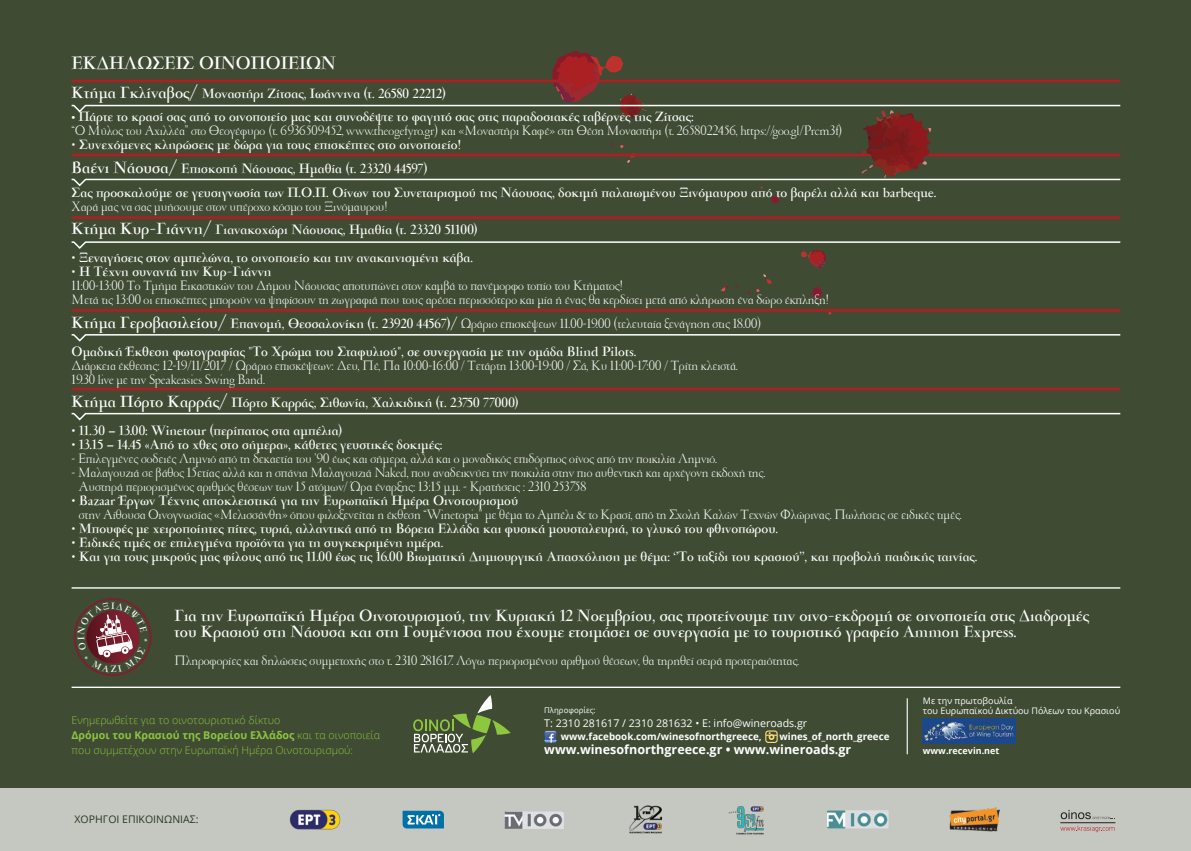
<style>
.page{position:relative;width:1191px;height:851px;background:#fff}
.page>*{position:absolute;margin:0;border:0;box-sizing:border-box;transform-origin:0 0}
.t1{font:700 18.3px "PF Garamond Classic";color:#fff}
.t2{font:700 16.35px/16.5px "PF Garamond Classic";color:#fff}
.t3{font:13.65px/14px "PF Garamond Classic";color:#fff}
.t4{font:700 13.65px/23.5px "PF Garamond Classic";color:#fff}
.t5{font:700 12.6px "Open Sans";color:#fff}
.t6{font:300 10.65px/15px "Open Sans";color:#8dc63f}
.t7{font:10.65px "Open Sans";color:#fff}
.t8{font:10.5px "Open Sans";color:#28391f}
.t9{font:700 9.75px "Open Sans";color:#fff}
.t10{font:9px/10.2px "Open Sans";color:#fff}
.t11{font:700 9px "Open Sans";color:#fff}
.t12{font:7.8px "Open Sans";color:#fff}
.s1{font-size:16.35px}
.s2{font-family:"Myriad Pro"}
.s3{font-weight:700}
.s4{font-weight:700;font-size:16.35px}
.s5{font-weight:400}
</style>
<div class="page">
<div style="left:0;top:0;width:1191px;height:850px;background:#3f4b33"></div>
<svg style="left:413px;top:695px;width:98px;height:58px"></svg>
<svg style="left:756px;top:274px;width:15px;height:18px"></svg>
<svg style="left:720px;top:285px;width:17px;height:10px"></svg>
<svg style="left:812px;top:287px;width:11px;height:11px"></svg>
<svg style="left:771px;top:195px;width:8px;height:8px"></svg>
<hr style="left:72px;top:587px;width:1048px;height:1px;background:#fff">
<hr style="left:72px;top:686px;width:1048px;height:2px;background:#fff">
<img style="left:923px;top:718px;width:93px;height:25px">
<hr style="left:906px;top:698px;width:2px;height:56px;background:#fff">
<svg style="left:544px;top:730px;width:13px;height:12px"></svg>
<svg style="left:765px;top:730px;width:13px;height:12px"></svg>
<div style="left:0;top:787px;width:1191px;height:63px;background:#c5c8c1"></div>
<hr style="left:1060px;top:822px;width:55px;height:1px;background:#231f20">
<svg style="left:1061px;top:810px;width:54px;height:9px"></svg>
<svg style="left:1060px;top:825px;width:54px;height:7px"></svg>
<img style="left:949px;top:807px;width:50px;height:24px">
<img style="left:505px;top:811px;width:58px;height:17px">
<img style="left:827px;top:810px;width:61px;height:18px">
<svg style="left:71px;top:241px;width:1050px;height:27px"></svg>
<hr style="left:72px;top:216px;width:1048px;height:3px;background:#ab2023">
<svg style="left:71px;top:334px;width:1050px;height:8px"></svg>
<hr style="left:72px;top:309px;width:1048px;height:2px;background:#ab2023">
<svg style="left:71px;top:412px;width:1050px;height:9px"></svg>
<hr style="left:72px;top:387px;width:1048px;height:3px;background:#ab2023">
<svg style="left:71px;top:51px;width:1050px;height:137px"></svg>
<svg style="left:403px;top:810px;width:41px;height:18px"></svg>
<img style="left:289px;top:809px;width:52px;height:20px">
<img style="left:728px;top:806px;width:36px;height:29px">
<img style="left:629px;top:805px;width:33px;height:29px">
<svg style="left:73px;top:598px;width:79px;height:78px"></svg>
<h1 class="t1" style="left:72px;top:52px;width:266px">ΕΚ∆ΗΛΩΣΕΙΣ ΟΙΝΟΠΟΙΕΙΩΝ</h1>
<p class="t4" style="left:72px;top:82px;width:376px"><span class="s1">Κτήµα Γκλίναβος/</span> Μοναστήρι Ζίτσας, Ιωάννινα (τ. 26580 22212)</p>
<p class="t3" style="left:72px;top:111px;width:773px"><span class="s2">•</span> <span class="s3">Πάρτε το κρασί σας από το οινοποιείο µας και συνοδέψτε το φαγητό σας στις παραδοσιακές ταβέρνες της Ζίτσας:<br></span>“Ο Μύλος του Αχιλλέα” στο Θεογέφυρο (τ. 6936509452, www.theogefyro.gr) και «Μοναστήρι Καφέ» στη Θέση Μοναστήρι (τ. 2658022456, https://goo.gl/Prcm3f)</p>
<p class="t4" style="left:72px;top:133px;width:866px">• Συνεχόµενες κληρώσεις µε δώρα για τους επισκέπτες στο οινοποιείο!<br><span class="s1">Βαένι Νάουσα/</span> Επισκοπή Νάουσας, Ηµαθία (τ. 23320 44597)<br>Σας προσκαλούµε σε γευσιγνωσία των Π.Ο.Π. Οίνων του Συνεταιρισµού της Νάουσας, δοκιµή παλαιωµένου Ξινόµαυρου από το βαρέλι αλλά και barbeque.</p>
<p class="t3" style="left:72px;top:195px;width:407px;line-height:23.5px">Χαρά µας να σας µυήσουµε στον υπέροχο κόσµο του Ξινόµαυρου!<br><span class="s4">Κτήµα Κυρ-Γιάννη/</span> <span class="s3">Γιανακοχώρι Νάουσας, Ηµαθία (τ. 23320 51100)</span></p>
<p class="t4" style="left:72px;top:246px;width:403px">• Ξεναγήσεις στον αµπελώνα, το οινοποιείο και την ανακαινισµένη κάβα.</p>
<p class="t4" style="left:72px;top:260px;width:201px">• Η Τέχνη συναντά την Κυρ-Γιάννη</p>
<p class="t3" style="left:72px;top:279px;width:758px">11:00-13:00 Το Τµήµα Εικαστικών του ∆ήµου Νάουσας αποτυπώνει στον καµβά το πανέµορφο τοπίο του Κτήµατος!<br>Μετά τις 13:00 οι επισκέπτες µπορούν να ψηφίσουν τη ζωγραφιά που τους αρέσει περισσότερο και µία ή ένας θα κερδίσει µετά από κλήρωση ένα δώρο έκπληξη!</p>
<p class="t4" style="left:72px;top:309px;width:691px;line-height:28px"><span class="s1">Κτήµα Γεροβασιλείου/</span> Επανοµή, Θεσσαλονίκη (τ. 23920 44567)/ <span class="s5">Ωράριο επισκέψεων 11.00-19.00 (τελευταία ξενάγηση στις 18.00)<br></span>Οµαδική Έκθεση φωτογραφίας "Το Χρώµα του Σταφυλιού", σε συνεργασία µε την οµάδα Blind Pilots.</p>
<p class="t3" style="left:72px;top:359px;width:668px">∆ιάρκεια έκθεσης: 12-19/11/2017 / Ωράριο επισκέψεων: ∆ευ, Πέ, Πα 10:00-16:00 / Τετάρτη 13:00-19:00 / Σά, Κυ 11:00-17:00 / Τρίτη κλειστά.<br>19.30 live µε την Speakeasies Swing Band.</p>
<p class="t4" style="left:72px;top:391px;width:448px"><span class="s1">Κτήµα Πόρτο Καρράς/</span> Πόρτο Καρράς, Σιθωνία, Χαλκιδική (τ. 23750 77000)</p>
<p class="t4" style="left:72px;top:419px;width:272px">• 11.30 – 13.00: Winetour (περίπατος στα αµπέλια)</p>
<p class="t4" style="left:72px;top:433px;width:372px">• 13.15 – 14.45 «Από το χθες στο σήµερα», κάθετες γευστικές δοκιµές:</p>
<p class="t3" style="left:72px;top:452px;width:647px">- Επιλεγµένες σοδειές Ληµνιό από τη δεκαετία του ’90 έως και σήµερα, αλλά και ο µοναδικός επιδόρπιος οίνος από την ποικιλία Ληµνιό.</p>
<p class="t3" style="left:79px;top:466px;width:688px;text-indent:-7px">- Μαλαγουζιά σε βάθος 15ετίας αλλά και η σπάνια Μαλαγουζιά Naked, που αναδεικνύει την ποικιλία στην πιο αυθεντική και αρχέγονη εκδοχή της.<br>Αυστηρά περιορισµένος αριθµός θέσεων των 15 ατόµων/ Ώρα έναρξης: 13:15 µ.µ. - Κρατήσεις : 2310 253758</p>
<p class="t4" style="left:72px;top:489px;width:448px">• Bazaar Έργων Τέχνης αποκλειστικά για την Ευρωπαϊκή Ηµέρα Οινοτουρισµού</p>
<p class="t3" style="left:79px;top:508px;width:884px">στην Αίθουσα Οινογνωσίας «Μελισσάνθη» όπου φιλοξενείται η έκθεση “Winetopia” µε θέµα το Αµπέλι &amp; το Κρασί, από τη Σχολή Καλών Τεχνών Φλώρινας. Πωλήσεις σε ειδικές τιµές.</p>
<p class="t4" style="left:72px;top:517px;width:708px">• Μπουφές µε χειροποίητες πίτες, τυριά, αλλαντικά από τη Βόρεια Ελλάδα και φυσικά µουσταλευριά, το γλυκό του φθινοπώρου.</p>
<p class="t4" style="left:72px;top:531px;width:373px">• Ειδικές τιµές σε επιλεγµένα προϊόντα για τη συγκεκριµένη ηµέρα.</p>
<p class="t4" style="left:72px;top:545px;width:907px">• Και για τους µικρούς µας φίλους από τις 11.00 έως τις 16.00 Βιωµατική ∆ηµιουργική Απασχόληση µε θέµα: ‘’Το ταξίδι του κρασιού’’, και προβολή παιδικής ταινίας.</p>
<p class="t2" style="left:174px;top:607px;width:916px">Για την Ευρωπαϊκή Ηµέρα Οινοτουρισµού, την Κυριακή 12 Νοεµβρίου, σας προτείνουµε την οινο-εκδροµή σε οινοποιεία στις ∆ιαδροµές του Κρασιού στη Νάουσα και στη Γουµένισσα που έχουµε ετοιµάσει σε συνεργασία µε το τουριστικό γραφείο Ammon Express.</p>
<p class="t3" style="left:174px;top:653px;width:626px">Πληροφορίες και δηλώσεις συµµετοχής στο τ. 2310 281617. Λόγω περιορισµένου αριθµού θέσεων, θα τηρηθεί σειρά προτεραιότητας.</p>
<p class="t6" style="left:72px;top:712px;width:310px">Ενημερωθείτε για το οινοτουριστικό δίκτυο<br><span class="s3">Δρόμοι του Κρασιού της Βορείου Ελλάδος</span> και τα οινοποιεία που συμμετέχουν στην Ευρωπαϊκή Hμέρα Οινοτουρισμού:</p>
<p class="t8" style="left:75px;top:811px;width:125px">ΧΟΡΗΓΟΙ ΕΠΙΚΟΙΝΩΝΙΑΣ:</p>
<p class="t12" style="left:544px;top:705px;width:53px">Πληροφορίες:</p>
<p class="t7" style="left:544px;top:716px;width:264px">Τ: 2310 281617 / 2310 281632 • Ε: info@wineroads.gr</p>
<p class="t5" style="left:544px;top:740px;width:308px">www.winesofnorthgreece.gr • www.wineroads.gr</p>
<p class="t9" style="left:561px;top:729px;width:202px">www.facebook.com/winesofnorthgreece,</p>
<p class="t9" style="left:779px;top:729px;width:112px">wines_of_north_greece</p>
<p class="t10" style="left:923px;top:695px;width:199px">Με την πρωτοβουλία<br>του Ευρωπαϊκού Δικτύου Πόλεων του Κρασιού</p>
<p class="t11" style="left:923px;top:743px;width:78px">www.recevin.net</p>
</div>
